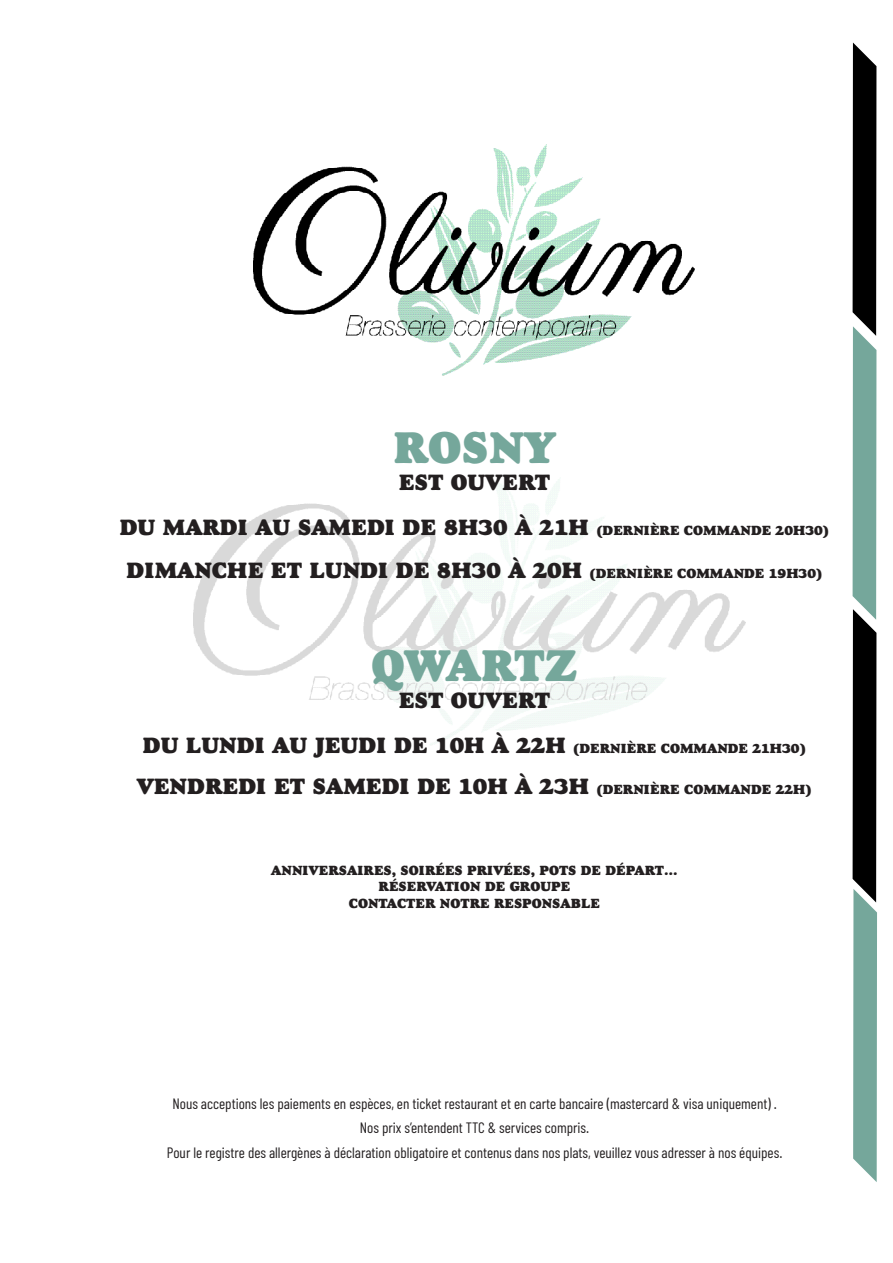
<style>
.page{position:relative;width:893px;height:1263px;background:#fff}
.page>*{position:absolute;margin:0;border:0;box-sizing:border-box;transform-origin:0 0}
.t1{font:45px "Goudy Heavyface";color:#75a79b}
.t2{font:22.5px "Goudy Heavyface";color:#231f20}
.description{font:15px "Barlow Condensed";color:#231f20}
.t3{font:13.5px "Goudy Heavyface";color:#231f20}
.s1{font-size:13.5px}
</style>
<div class="page">
<svg style="left:853px;top:43px;width:24px;height:1139px;background:#475e58"></svg>
<img style="left:193px;top:479px;width:553px;height:266px">
<img style="left:253px;top:145px;width:441px;height:231px">
<p class="t1" style="left:393px;top:420px;width:164px">ROSNY</p>
<p class="t2" style="left:399px;top:469px;width:153px">EST OUVERT</p>
<p class="t2" style="left:120px;top:514px;width:711px">DU MARDI AU SAMEDI DE 8H30 À 21H <span class="s1">(DERNIÈRE COMMANDE 20H30)</span></p>
<p class="t2" style="left:126px;top:557px;width:697px">DIMANCHE ET LUNDI DE 8H30 À 20H <span class="s1">(DERNIÈRE COMMANDE 19H30)</span></p>
<p class="t1" style="left:371px;top:638px;width:207px">QWARTZ</p>
<p class="t2" style="left:399px;top:686px;width:153px">EST OUVERT</p>
<p class="t2" style="left:143px;top:731px;width:665px">DU LUNDI AU JEUDI DE 10H À 22H <span class="s1">(DERNIÈRE COMMANDE 21H30)</span></p>
<p class="t2" style="left:137px;top:773px;width:676px">VENDREDI ET SAMEDI DE 10H À 23H <span class="s1">(DERNIÈRE COMMANDE 22H)</span></p>
<p class="t3" style="left:271px;top:862px;width:408px">ANNIVERSAIRES, SOIRÉES PRIVÉES, POTS DE DÉPART…</p>
<p class="t3" style="left:379px;top:878px;width:193px">RÉSERVATION DE GROUPE</p>
<p class="t3" style="left:349px;top:895px;width:253px">CONTACTER NOTRE RESPONSABLE</p>
<p class="description" style="left:172px;top:1094px;width:606px">Nous acceptions les paiements en espèces, en ticket restaurant et en carte bancaire (mastercard &amp; visa uniquement) .</p>
<p class="description" style="left:360px;top:1118px;width:231px">Nos prix s’entendent TTC &amp; services compris.</p>
<p class="description" style="left:167px;top:1143px;width:617px">Pour le registre des allergènes à déclaration obligatoire et contenus dans nos plats, veuillez vous adresser à nos équipes.</p>
</div>
